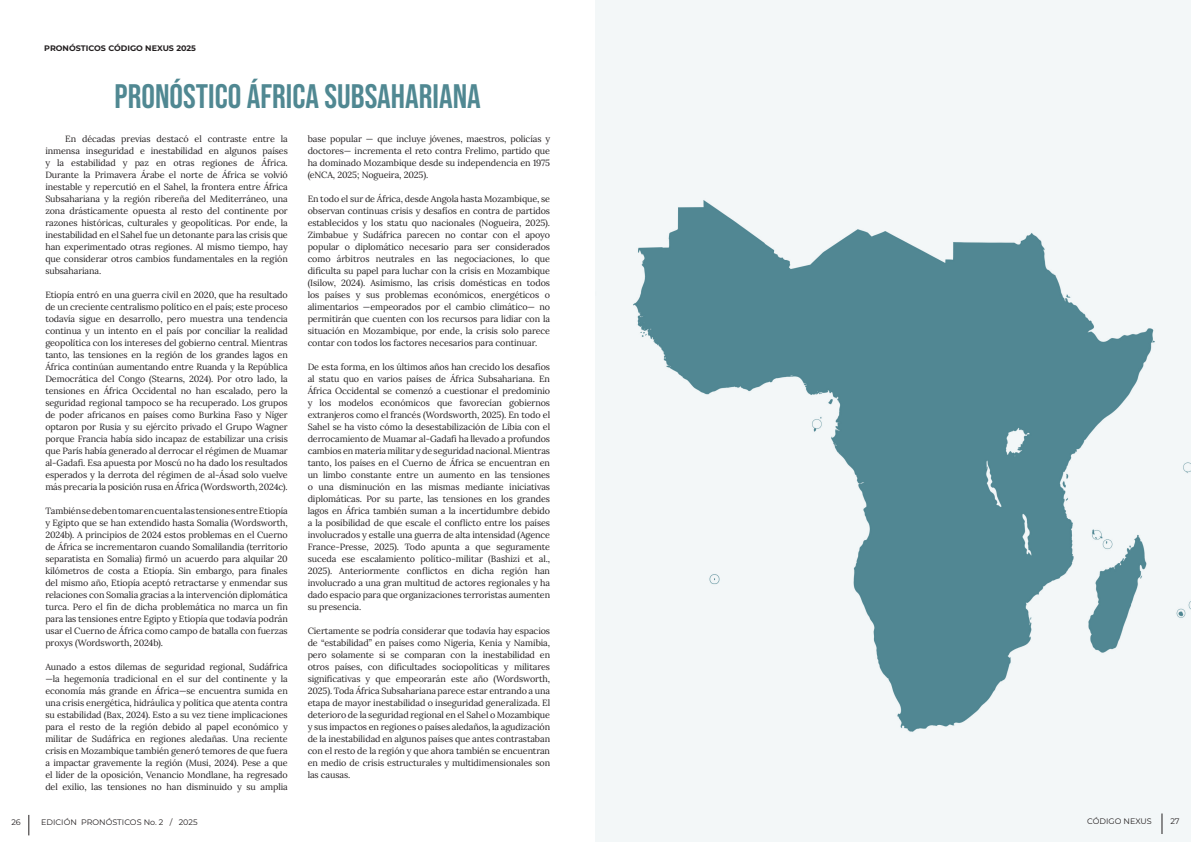
<style>
.page{position:relative;width:1191px;height:842px;background:#fff}
.page>*{position:absolute;margin:0;border:0;box-sizing:border-box;transform-origin:0 0}
.t1{font:34px "Bebas Neue";color:#508892}
.t2{font:9px/12px "Lora";letter-spacing:-.01em;color:#231f20;text-align:justify}
.t3{font:8px "Montserrat";color:#231f20}
.t4{font:700 8px "Montserrat";color:#231f20}
</style>
<div class="page">
<svg style="left:29px;top:815px;width:1px;height:20px"></svg>
<img style="left:595px;top:0;width:596px;height:842px">
<svg style="left:1161px;top:813px;width:1px;height:21px"></svg>
<p class="t4" style="left:44px;top:43px;width:153px">PRONÓSTICOS CÓDIGO NEXUS 2025</p>
<h1 class="t1" style="left:115px;top:77px;width:368px">PRONÓSTICO ÁFRICA SUBSAHARIANA</h1>
<p class="t2" style="left:45px;top:132px;width:244px;text-indent:20px">En décadas previas destacó el contraste entre la inmensa inseguridad e inestabilidad en algunos países y la estabilidad y paz en otras regiones de África.<br>Durante la Primavera Árabe el norte de África se volvió inestable y repercutió en el Sahel, la frontera entre África Subsahariana y la región ribereña del Mediterráneo, una zona drásticamente opuesta al resto del continente por razones históricas, culturales y geopolíticas. Por ende, la inestabilidad en el Sahel fue un detonante para las crisis que han experimentado otras regiones. Al mismo tiempo, hay que considerar otros cambios fundamentales en la región subsahariana.</p>
<p class="t2" style="left:45px;top:288px;width:244px">Etiopía entró en una guerra civil en 2020, que ha resultado de un creciente centralismo político en el país; este proceso todavía sigue en desarrollo, pero muestra una tendencia continua y un intento en el país por conciliar la realidad geopolítica con los intereses del gobierno central. Mientras tanto, las tensiones en la región de los grandes lagos en África continúan aumentando entre Ruanda y la República Democrática del Congo (Stearns, 2024). Por otro lado, la tensiones en África Occidental no han escalado, pero la seguridad regional tampoco se ha recuperado. Los grupos de poder africanos en países como Burkina Faso y Níger optaron por Rusia y su ejército privado el Grupo Wagner porque Francia había sido incapaz de estabilizar una crisis que París había generado al derrocar el régimen de Muamar al-Gadafi. Esa apuesta por Moscú no ha dado los resultados esperados y la derrota del régimen de al-Ásad solo vuelve más precaria la posición rusa en África (Wordsworth, 2024c).</p>
<p class="t2" style="left:45px;top:504px;width:244px">También se deben tomar en cuenta las tensiones entre Etiopía y Egipto que se han extendido hasta Somalia (Wordsworth, 2024b). A principios de 2024 estos problemas en el Cuerno de África se incrementaron cuando Somalilandia (territorio separatista en Somalia) firmó un acuerdo para alquilar 20 kilómetros de costa a Etiopía. Sin embargo, para finales del mismo año, Etiopía aceptó retractarse y enmendar sus relaciones con Somalia gracias a la intervención diplomática turca. Pero el fin de dicha problemática no marca un fin para las tensiones entre Egipto y Etiopía que todavía podrán usar el Cuerno de África como campo de batalla con fuerzas proxys (Wordsworth, 2024b).</p>
<p class="t2" style="left:45px;top:660px;width:244px">Aunado a estos dilemas de seguridad regional, Sudáfrica —la hegemonía tradicional en el sur del continente y la economía más grande en África—se encuentra sumida en una crisis energética, hidráulica y política que atenta contra su estabilidad (Bax, 2024). Esto a su vez tiene implicaciones para el resto de la región debido al papel económico y militar de Sudáfrica en regiones aledañas. Una reciente crisis en Mozambique también generó temores de que fuera a impactar gravemente la región (Musi, 2024). Pese a que el líder de la oposición, Venancio Mondlane, ha regresado del exilio, las tensiones no han disminuido y su amplia</p>
<p class="t3" style="left:11px;top:817px;width:11px">26</p>
<p class="t3" style="left:41px;top:817px;width:158px">EDICIÓN PRONÓSTICOS No. 2 / 2025</p>
<p class="t2" style="left:308px;top:132px;width:244px">base popular — que incluye jóvenes, maestros, policías y doctores— incrementa el reto contra Frelimo, partido que ha dominado Mozambique desde su independencia en 1975 (eNCA, 2025; Nogueira, 2025).</p>
<p class="t2" style="left:308px;top:192px;width:244px">En todo el sur de África, desde Angola hasta Mozambique, se observan continuas crisis y desafíos en contra de partidos establecidos y los statu quo nacionales (Nogueira, 2025).<br>Zimbabue y Sudáfrica parecen no contar con el apoyo popular o diplomático necesario para ser considerados como árbitros neutrales en las negociaciones, lo que dificulta su papel para luchar con la crisis en Mozambique (Isilow, 2024). Asimismo, las crisis domésticas en todos los países y sus problemas económicos, energéticos o alimentarios —empeorados por el cambio climático— no permitirán que cuenten con los recursos para lidiar con la situación en Mozambique, por ende, la crisis solo parece contar con todos los factores necesarios para continuar.</p>
<p class="t2" style="left:308px;top:360px;width:244px">De esta forma, en los últimos años han crecido los desafíos al statu quo en varios países de África Subsahariana. En África Occidental se comenzó a cuestionar el predominio y los modelos económicos que favorecían gobiernos extranjeros como el francés (Wordsworth, 2025). En todo el Sahel se ha visto cómo la desestabilización de Libia con el derrocamiento de Muamar al-Gadafi ha llevado a profundos cambios en materia militar y de seguridad nacional. Mientras tanto, los países en el Cuerno de África se encuentran en un limbo constante entre un aumento en las tensiones o una disminución en las mismas mediante iniciativas diplomáticas. Por su parte, las tensiones en los grandes lagos en África también suman a la incertidumbre debido a la posibilidad de que escale el conflicto entre los países involucrados y estalle una guerra de alta intensidad (Agence France-Presse, 2025). Todo apunta a que seguramente suceda ese escalamiento político-militar (Bashizi et al., 2025). Anteriormente conflictos en dicha región han involucrado a una gran multitud de actores regionales y ha dado espacio para que organizaciones terroristas aumenten su presencia.</p>
<p class="t2" style="left:308px;top:624px;width:244px">Ciertamente se podría considerar que todavía hay espacios de “estabilidad” en países como Nigeria, Kenia y Namibia, pero solamente si se comparan con la inestabilidad en otros países, con dificultades sociopolíticas y militares significativas y que empeorarán este año (Wordsworth, 2025). Toda África Subsahariana parece estar entrando a una etapa de mayor inestabilidad o inseguridad generalizada. El deterioro de la seguridad regional en el Sahel o Mozambique y sus impactos en regiones o países aledaños, la agudización de la inestabilidad en algunos países que antes contrastaban con el resto de la región y que ahora también se encuentran en medio de crisis estructurales y multidimensionales son las causas.</p>
<p class="t3" style="left:1087px;top:816px;width:66px">CÓDIGO NEXUS</p>
<p class="t3" style="left:1170px;top:816px;width:11px">27</p>
</div>
